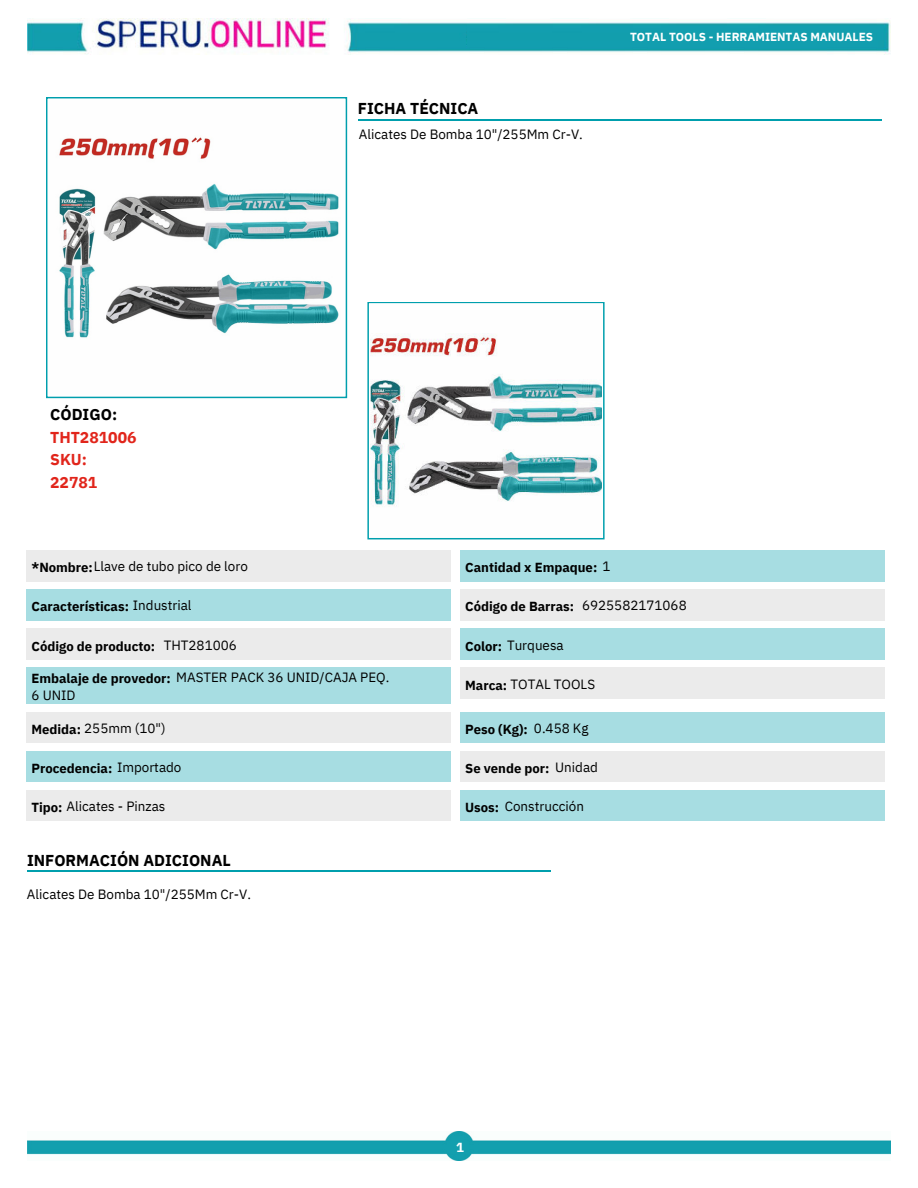
<style>
.page{position:relative;width:918px;height:1188px;background:#fff}
.page>*{position:absolute;margin:0;border:0;box-sizing:border-box;transform-origin:0 0}
.t1{font:700 15.75px "IBM Plex Sans";color:#000}
.t2{font:700 15.75px/22.5px "IBM Plex Sans";color:#e1251b}
.t3{font:13.35px "IBM Plex Sans";color:#000}
.t4{font:700 13.05px "IBM Plex Sans";color:#000}
.t5{font:700 13.05px "IBM Plex Sans";color:#fff}
.t6{font:700 11.7px "IBM Plex Sans";color:#fff}
.s1{font-weight:700;font-size:13.05px}
.s2{font-weight:400;font-size:13.35px}
</style>
<div class="page">
<hr style="left:27px;top:870px;width:524px;height:1px;background:#009fad">
<hr style="left:358px;top:119px;width:524px;height:1px;background:#009fad">
<svg style="left:46px;top:97px;width:301px;height:301px"></svg>
<img style="left:49px;top:100px;width:295px;height:295px">
<svg style="left:367px;top:302px;width:238px;height:237px"></svg>
<img style="left:370px;top:305px;width:231px;height:231px">
<div style="left:27px;top:550px;width:424px;height:31px;background:#ebebeb"></div>
<div style="left:461px;top:550px;width:424px;height:31px;background:#a7dde2"></div>
<div style="left:27px;top:590px;width:424px;height:30px;background:#a7dde2"></div>
<div style="left:461px;top:590px;width:424px;height:30px;background:#ebebeb"></div>
<div style="left:27px;top:629px;width:424px;height:30px;background:#ebebeb"></div>
<div style="left:461px;top:629px;width:424px;height:30px;background:#a7dde2"></div>
<div style="left:27px;top:668px;width:424px;height:36px;background:#a7dde2"></div>
<div style="left:461px;top:668px;width:424px;height:30px;background:#ebebeb"></div>
<div style="left:27px;top:712px;width:424px;height:31px;background:#ebebeb"></div>
<div style="left:461px;top:712px;width:424px;height:31px;background:#a7dde2"></div>
<div style="left:27px;top:751px;width:424px;height:31px;background:#a7dde2"></div>
<div style="left:461px;top:751px;width:424px;height:31px;background:#ebebeb"></div>
<div style="left:27px;top:790px;width:424px;height:31px;background:#ebebeb"></div>
<div style="left:461px;top:790px;width:424px;height:31px;background:#a7dde2"></div>
<img style="left:27px;top:1131px;width:864px;height:29px">
<img style="left:27px;top:19px;width:864px;height:36px">
<img style="left:468px;top:19px;width:83px;height:36px">
<img style="left:551px;top:19px;width:79px;height:36px">
<img style="left:630px;top:19px;width:97px;height:36px">
<img style="left:727px;top:19px;width:99px;height:36px">
<p class="t6" style="left:630px;top:28px;width:244px">TOTAL TOOLS - HERRAMIENTAS MANUALES</p>
<p class="t1" style="left:358px;top:96px;width:122px">FICHA TÉCNICA</p>
<p class="t3" style="left:359px;top:124px;width:226px">Alicates De Bomba 10"/255Mm Cr-V.</p>
<p class="t1" style="left:50px;top:402px;width:69px">CÓDIGO:</p>
<p class="t2" style="left:50px;top:424px;width:88px">THT281006<br>SKU:<br>22781</p>
<p class="t3" style="left:31px;top:556px;width:218px"><span class="s1">*Nombre:</span>Llave de tubo pico de loro</p>
<p class="t4" style="left:31px;top:596px;width:162px">Características: <span class="s2">Industrial</span></p>
<p class="t3" style="left:164px;top:635px;width:75px">THT281006</p>
<p class="t4" style="left:31px;top:636px;width:125px">Código de producto:</p>
<p class="t4" style="left:465px;top:557px;width:147px">Cantidad x Empaque: <span class="s2">1</span></p>
<p class="t3" style="left:582px;top:596px;width:106px">6925582171068</p>
<p class="t4" style="left:465px;top:596px;width:111px">Código de Barras:</p>
<p class="t3" style="left:465px;top:635px;width:100px"><span class="s1">Color:</span> Turquesa</p>
<p class="t3" style="left:31px;top:667px;width:359px"><span class="s1">Embalaje de provedor:</span> MASTER PACK 36 UNID/CAJA PEQ.</p>
<p class="t3" style="left:32px;top:685px;width:46px">6 UNID</p>
<p class="t3" style="left:31px;top:718px;width:136px"><span class="s1">Medida:</span> 255mm (10")</p>
<p class="t4" style="left:31px;top:758px;width:151px">Procedencia: <span class="s2">Importado</span></p>
<p class="t3" style="left:31px;top:796px;width:135px"><span class="s1">Tipo:</span> Alicates - Pinzas</p>
<p class="t1" style="left:27px;top:848px;width:205px">INFORMACIÓN ADICIONAL</p>
<p class="t3" style="left:27px;top:884px;width:226px">Alicates De Bomba 10"/255Mm Cr-V.</p>
<p class="t3" style="left:465px;top:674px;width:131px"><span class="s1">Marca:</span> TOTAL TOOLS</p>
<p class="t3" style="left:534px;top:718px;width:56px">0.458 Kg</p>
<p class="t4" style="left:465px;top:758px;width:134px">Se vende por: <span class="s2">Unidad</span></p>
<p class="t4" style="left:465px;top:719px;width:64px">Peso (Kg):</p>
<p class="t3" style="left:465px;top:796px;width:120px"><span class="s1">Usos:</span> Construcción</p>
<p class="t5" style="left:456px;top:1137px;width:9px">1</p>
</div>
